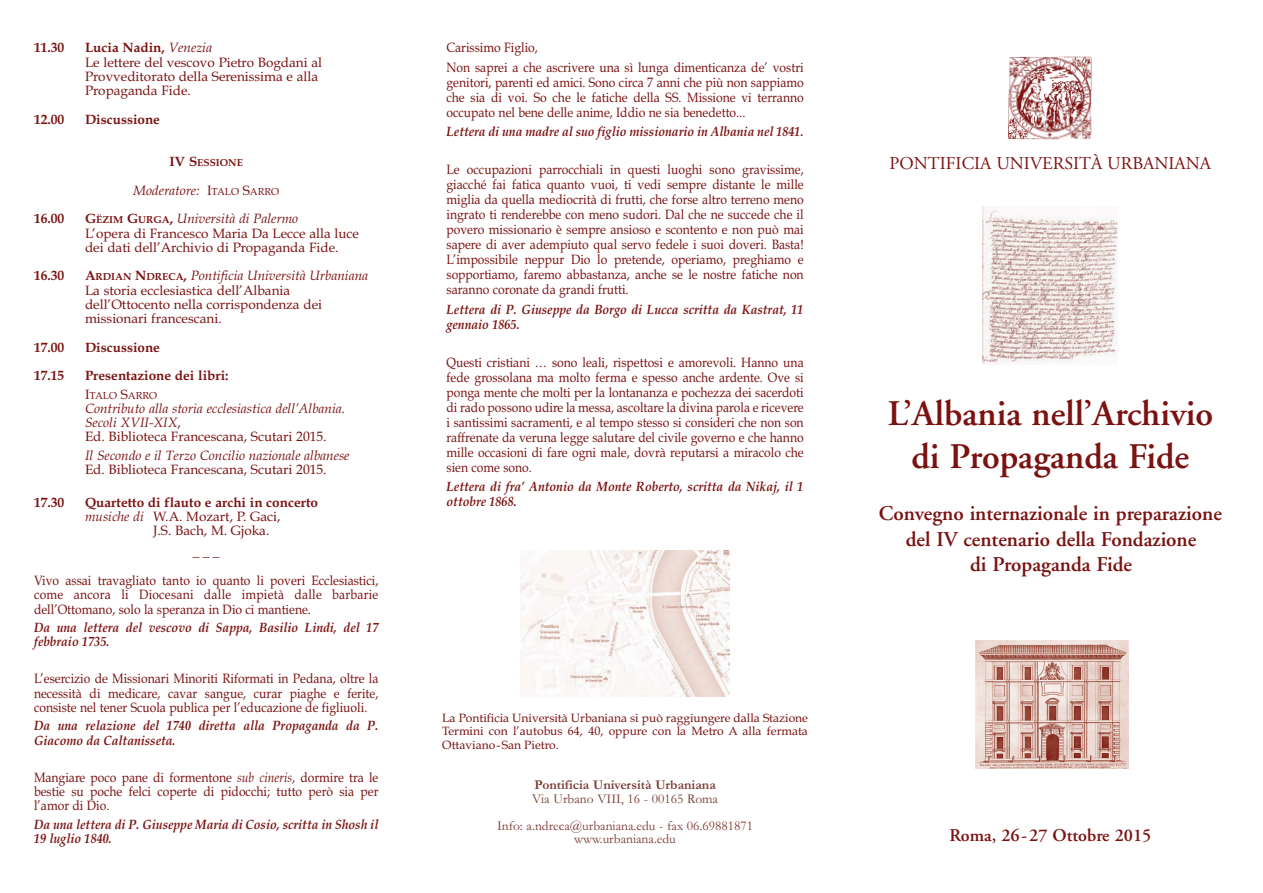
<style>
.page{position:relative;width:1263px;height:893px;background:#fff}
.page>*{position:absolute;margin:0;border:0;box-sizing:border-box;transform-origin:0 0}
.t1{font:600 36px/43.2px "Adobe Garamond";color:#7a1211;text-align:center}
.t2{font:600 21px/25.2px "Adobe Garamond";color:#7a1211;text-align:center}
.t3{font:18px "Adobe Garamond";color:#7a1211}
.t4{font:600 18px "Adobe Garamond";color:#7a1211}
.t5{font:13.5px/15px "Book Antiqua";color:#7a1211;text-align:justify;scale:.9 1}
.t6{font:13.5px/14.2px "Book Antiqua";color:#7a1211}
.t7{font:italic 700 13.5px/14.2px "Book Antiqua";color:#7a1211;scale:.9 1}
.t8{font:italic 13.5px/14.2px "Book Antiqua";color:#7a1211}
.t9{font:700 13.5px "Book Antiqua";color:#7a1211}
.t10{font:13.5px/14.2px "Book Antiqua";letter-spacing:.02em;color:#7a1211;scale:.9 1}
.t11{font:13.5px/27px "Garamond";color:#7b3933;text-align:center}
.t12{font:700 13.5px "Garamond";color:#7b3933}
.t13{font:12px/13.5px "Book Antiqua";color:#7a1211;text-align:justify}
.t14{font:700 10.2px "Book Antiqua";color:#7a1211}
.t15{font:10.2px "Book Antiqua";color:#7a1211}
.s1{font-weight:700}
.s2{font-style:italic}
.s3{font-size:13.5px}
.s4{font-style:normal}
.s5{font-style:normal;font-size:10.2px}
.s6{font-weight:700;font-size:10.2px}
</style>
<div class="page">
<img style="left:1008px;top:56px;width:84px;height:84px">
<img style="left:983px;top:206px;width:135px;height:158px">
<img style="left:975px;top:640px;width:154px;height:128px">
<img style="left:521px;top:550px;width:208px;height:147px">
<p class="t9" style="left:34px;top:40px;width:32px">11.30</p>
<p class="t6" style="left:85px;top:41px;width:239px"><span class="s1">Lucia Nadin,</span> <span class="s2">Venezia<br></span>Le lettere del vescovo Pietro Bogdani al<br>Provveditorato della Serenissima e alla<br>Propaganda Fide.</p>
<p class="t9" style="left:34px;top:111px;width:32px">12.00</p>
<p class="t9" style="left:85px;top:111px;width:76px">Discussione</p>
<p class="t14" style="left:170px;top:157px;width:75px"><span class="s3">IV S</span>ESSIONE</p>
<p class="t8" style="left:133px;top:183px;width:147px">Moderatore: <span class="s4">I</span><span class="s5">TALO</span> <span class="s4">S</span><span class="s5">ARRO</span></p>
<p class="t9" style="left:34px;top:211px;width:32px">16.00</p>
<p class="t6" style="left:85px;top:212px;width:275px"><span class="s1">G</span><span class="s6">ËZIM</span> <span class="s1">G</span><span class="s6">URGA</span><span class="s1">,</span> <span class="s2">Università di Palermo<br></span>L’opera di Francesco Maria Da Lecce alla luce dei dati dell’Archivio di Propaganda Fide.</p>
<p class="t9" style="left:34px;top:268px;width:32px">16.30</p>
<p class="t6" style="left:85px;top:269px;width:285px"><span class="s1">A</span><span class="s6">RDIAN</span> <span class="s1">N</span><span class="s6">DRECA</span><span class="s1">,</span> <span class="s2">Pontificia Università Urbaniana </span>La storia ecclesiastica dell’Albania dell’Ottocento nella corrispondenza dei missionari francescani.</p>
<p class="t9" style="left:34px;top:339px;width:32px">17.00</p>
<p class="t9" style="left:85px;top:339px;width:76px">Discussione</p>
<p class="t9" style="left:34px;top:368px;width:32px">17.15</p>
<p class="t9" style="left:85px;top:368px;width:145px">Presentazione dei libri:</p>
<p class="t15" style="left:85px;top:389px;width:74px"><span class="s3">I</span>TALO <span class="s3">S</span>ARRO</p>
<p class="t8" style="left:85px;top:401px;width:262px">Contributo alla storia ecclesiastica dell’Albania.<br>Secoli XVII-XIX<span class="s4">,<br>Ed. Biblioteca Francescana, Scutari 2015.</span></p>
<p class="t8" style="left:85px;top:448px;width:266px">Il Secondo e il Terzo Concilio nazionale albanese</p>
<p class="t6" style="left:85px;top:462px;width:243px">Ed. Biblioteca Francescana, Scutari 2015.</p>
<p class="t9" style="left:34px;top:494px;width:32px">17.30</p>
<p class="t9" style="left:85px;top:494px;width:234px">Quartetto di flauto e archi in concerto</p>
<p class="t6" style="left:85px;top:509px;width:197px"><span class="s2">musiche di</span> W.A. Mozart, P. Gaci,</p>
<p class="t6" style="left:153px;top:524px;width:118px">J.S. Bach, M. Gjoka.</p>
<p class="t6" style="left:34px;top:537px;width:346px;line-height:28.7px;text-align:center">_ _ _<br>Vivo assai travagliato tanto io quanto li poveri Ecclesiastici,</p>
<p class="t10" style="left:34px;top:588px;width:384px">come ancora li Diocesani dalle impietà dalle barbarie dell’Ottomano, solo la speranza in Dio ci mantiene.</p>
<p class="t7" style="left:34px;top:620px;width:384px">Da una lettera del vescovo di Sappa, Basilio Lindi, del 17 febbraio 1735.</p>
<p class="t5" style="left:34px;top:672px;width:384px;line-height:14.2px">L’esercizio de Missionari Minoriti Riformati in Pedana, oltre la necessità di medicare, cavar sangue, curar piaghe e ferite, consiste nel tener Scuola publica per l’educazione de figliuoli.</p>
<p class="t7" style="left:34px;top:719px;width:384px">Da una relazione del 1740 diretta alla Propaganda da P.<br>Giacomo da Caltanisseta.</p>
<p class="t5" style="left:34px;top:770px;width:384px;line-height:14.2px">Mangiare poco pane di formentone <span class="s2">sub cineris</span>, dormire tra le bestie su poche felci coperte di pidocchi; tutto però sia per l’amor di Dio.</p>
<p class="t7" style="left:34px;top:817px;width:384px">Da una lettera di P. Giuseppe Maria di Cosio, scritta in Shosh il<br>19 luglio 1840.</p>
<p class="t5" style="left:446px;top:38px;width:398px;line-height:19.2px">Carissimo Figlio,<br>Non saprei a che ascrivere una sì lunga dimenticanza de’ vostri</p>
<p class="t5" style="left:446px;top:74px;width:398px">genitori, parenti ed amici. Sono circa 7 anni che più non sappiamo che sia di voi. So che le fatiche della SS. Missione vi terranno occupato nel bene delle anime, Iddio ne sia benedetto...</p>
<p class="t7" style="left:446px;top:124px;width:398px">Lettera di una madre al suo figlio missionario in Albania nel 1841.</p>
<p class="t5" style="left:446px;top:162px;width:398px">Le occupazioni parrocchiali in questi luoghi sono gravissime, giacché fai fatica quanto vuoi, ti vedi sempre distante le mille miglia da quella mediocrità di frutti, che forse altro terreno meno ingrato ti renderebbe con meno sudori. Dal che ne succede che il povero missionario è sempre ansioso e scontento e non può mai sapere di aver adempiuto qual servo fedele i suoi doveri. Basta!<br>L’impossibile neppur Dio lo pretende, operiamo, preghiamo e sopportiamo, faremo abbastanza, anche se le nostre fatiche non saranno coronate da grandi frutti.</p>
<p class="t7" style="left:446px;top:301px;width:398px;line-height:15px">Lettera di P. Giuseppe da Borgo di Lucca scritta da Kastrat, 11 gennaio 1865.</p>
<p class="t5" style="left:446px;top:355px;width:398px">Questi cristiani … sono leali, rispettosi e amorevoli. Hanno una fede grossolana ma molto ferma e spesso anche ardente. Ove si ponga mente che molti per la lontananza e pochezza dei sacerdoti di rado possono udire la messa, ascoltare la divina parola e ricevere i santissimi sacramenti, e al tempo stesso si consideri che non son raffrenate da veruna legge salutare del civile governo e che hanno mille occasioni di fare ogni male, dovrà reputarsi a miracolo che sien come sono.</p>
<p class="t7" style="left:446px;top:479px;width:398px;line-height:15px">Lettera di fra’ Antonio da Monte Roberto, scritta da Nikaj, il 1 ottobre 1868.</p>
<p class="t13" style="left:442px;top:711px;width:367px">La Pontificia Università Urbaniana si può raggiungere dalla Stazione Termini con l’autobus 64, 40, oppure con la Metro A alla fermata Ottaviano-San Pietro.</p>
<p class="t12" style="left:534px;top:777px;width:183px">Pontificia Università Urbaniana</p>
<p class="t11" style="left:497px;top:784px;width:258px">Via Urbano VIII, 16 - 00165 Roma<br>Info: a.ndreca@urbaniana.edu - fax 06.69881871</p>
<p class="t11" style="left:574px;top:825px;width:103px">www.urbaniana.edu</p>
<h3 class="t3" style="left:890px;top:157px;width:323px">PONTIFICIA UNIVERSITÀ URBANIANA</h3>
<h1 class="t1" style="left:888px;top:395px;width:327px">L’Albania nell’Archivio di Propaganda Fide</h1>
<h2 class="t2" style="left:879px;top:503px;width:345px">Convegno internazionale in preparazione del IV centenario della Fondazione<br>di Propaganda Fide</h2>
<h3 class="t4" style="left:949px;top:828px;width:203px">Roma, 26-27 Ottobre 2015</h3>
</div>
